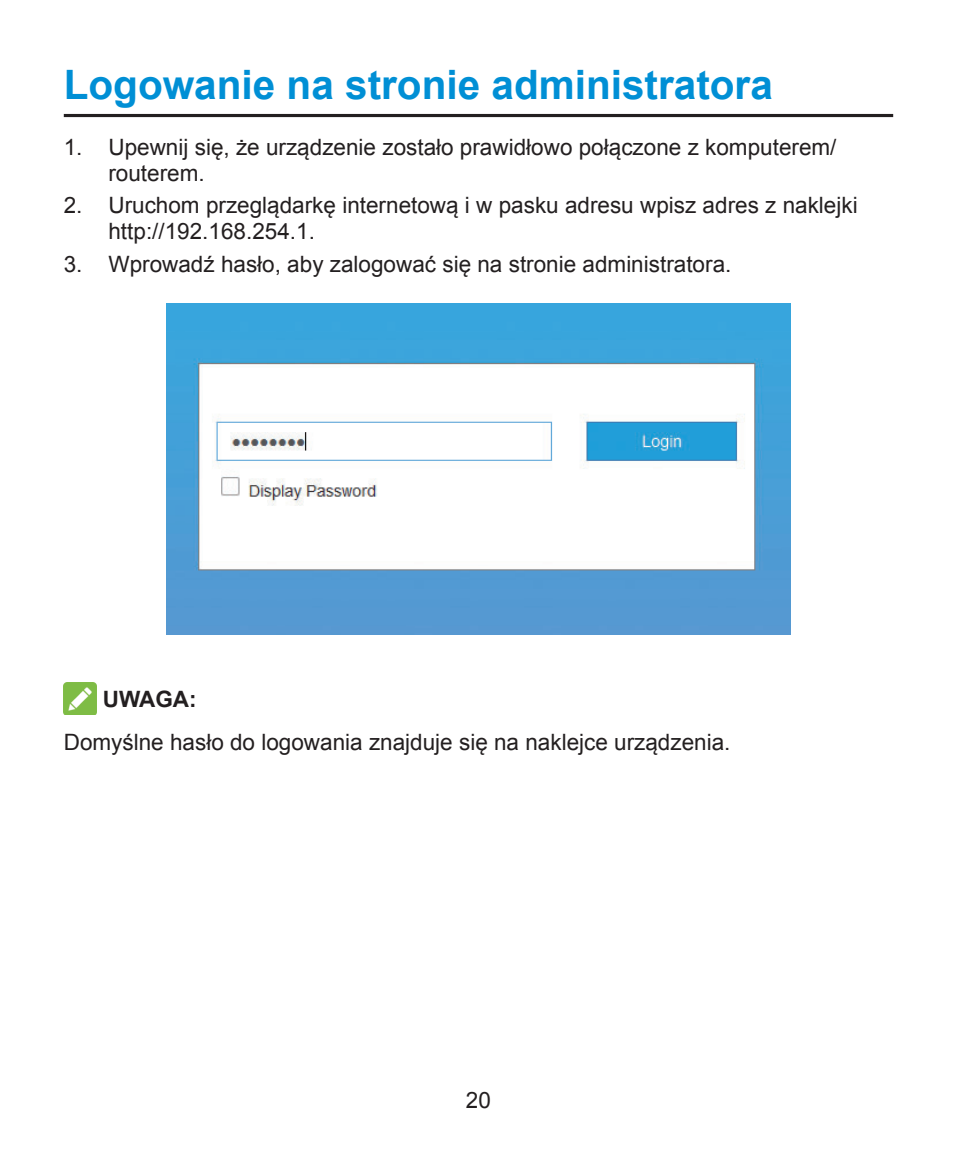
<style>
.page{position:relative;width:957px;height:1149px;background:#fff}
.page>*{position:absolute;margin:0;border:0;box-sizing:border-box;transform-origin:0 0}
.标题{font:700 40.5px "Arial";color:#008fd5}
.段落样式1{font:22.5px/25.9px "Arial";color:#231f20}
.正文{font:22.5px "Arial";color:#231f20}
.正文-2{font:700 22.5px "Arial";color:#231f20}
</style>
<div class="page">
<hr style="left:64px;top:114px;width:829px;height:3px;background:#231f20">
<img style="left:166px;top:304px;width:624px;height:330px">
<img style="left:64px;top:682px;width:33px;height:32px">
<p class="标题" style="left:64px;top:57px;width:710px">Logowanie na stronie administratora</p>
<p class="段落样式1" style="left:108px;top:135px;width:729px;text-indent:-45px">1. Upewnij się, że urządzenie zostało prawidłowo połączone z komputerem/ routerem.</p>
<p class="段落样式1" style="left:108px;top:193px;width:751px;text-indent:-45px">2. Uruchom przeglądarkę internetową i w pasku adresu wpisz adres z naklejki http://192.168.254.1.</p>
<p class="段落样式1" style="left:64px;top:251px;width:669px">3. Wprowadź hasło, aby zalogować się na stronie administratora.</p>
<p class="正文-2" style="left:103px;top:683px;width:95px">UWAGA:</p>
<p class="正文" style="left:64px;top:727px;width:668px">Domyślne hasło do logowania znajduje się na naklejce urządzenia.</p>
<p class="段落样式1" style="left:466px;top:1086px;width:27px">20</p>
</div>
